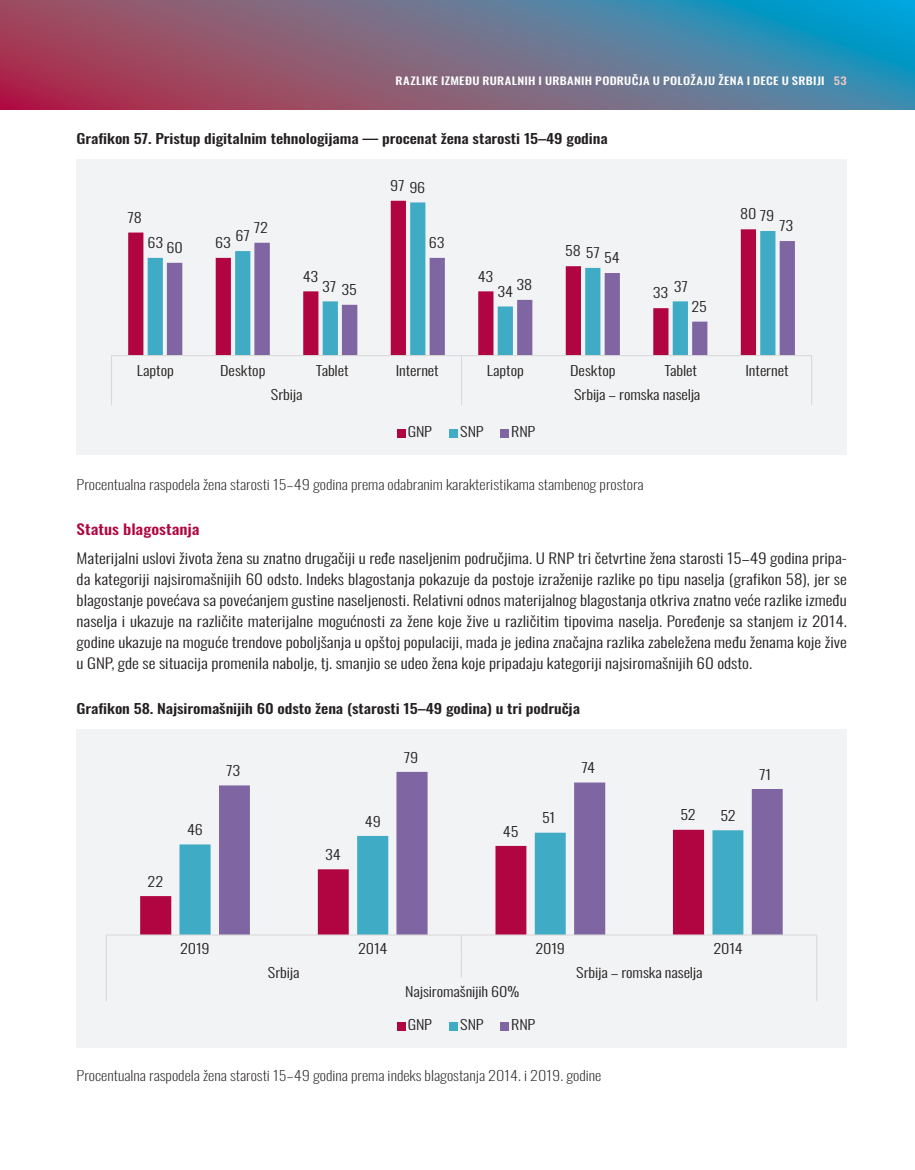
<style>
.page{position:relative;width:915px;height:1170px;background:#fff}
.page>*{position:absolute;margin:0;border:0;box-sizing:border-box;transform-origin:0 0}
.t1{font:300 14.25px/21px "Oswald";color:#231f20;text-align:justify;scale:1.2 1}
.treci{font:500 14.25px "Oswald";color:#b00540;scale:1.2 1}
.t2{font:300 13.5px "Oswald";letter-spacing:-.01em;color:#231f20;scale:1.2 1}
.ispod_tabele{font:200 13.5px "Oswald";color:#231f20;scale:1.2 1}
.slika{font:500 13.5px "Oswald";letter-spacing:-.005em;color:#231f20;scale:1.2 1}
.t3{font:500 10.5px "Oswald";letter-spacing:.025em;color:#fff;scale:1.2 1}
.s1{color:#edc9c7}
</style>
<div class="page">
<svg style="left:0;top:0;width:914px;height:110px;background:#706b87"></svg>
<div style="left:77px;top:159px;width:769px;height:295px;background:#f2f3f4"></div>
<div style="left:396px;top:429px;width:9px;height:8px;background:#b00540"></div>
<div style="left:449px;top:429px;width:8px;height:8px;background:#3fabc5"></div>
<div style="left:500px;top:429px;width:8px;height:8px;background:#8065a3"></div>
<svg style="left:128px;top:201px;width:278px;height:154px;fill:#b00540"></svg>
<svg style="left:148px;top:202px;width:627px;height:153px"></svg>
<svg style="left:167px;top:241px;width:627px;height:114px"></svg>
<hr style="left:111px;top:355px;width:700px;height:1px;background:#dad9d8">
<svg style="left:461px;top:356px;width:1px;height:49px"></svg>
<svg style="left:111px;top:356px;width:1px;height:49px"></svg>
<div style="left:77px;top:729px;width:769px;height:318px;background:#f2f3f4"></div>
<div style="left:396px;top:1021px;width:9px;height:9px;background:#b00540"></div>
<div style="left:449px;top:1021px;width:8px;height:9px;background:#3fabc5"></div>
<div style="left:500px;top:1021px;width:8px;height:9px;background:#8065a3"></div>
<svg style="left:140px;top:896px;width:32px;height:38px"></svg>
<svg style="left:179px;top:844px;width:32px;height:90px;background:#44adc6"></svg>
<svg style="left:219px;top:771px;width:563px;height:163px"></svg>
<hr style="left:106px;top:934px;width:710px;height:1px;background:#dad9d8">
<hr style="left:815px;top:934px;width:2px;height:24px;background:#dad9d8">
<hr style="left:460px;top:934px;width:2px;height:24px;background:#dad9d8">
<hr style="left:815px;top:958px;width:2px;height:23px;background:#dad9d8">
<svg style="left:461px;top:958px;width:1px;height:19px"></svg>
<hr style="left:815px;top:981px;width:2px;height:20px;background:#dad9d8">
<svg style="left:106px;top:934px;width:1px;height:67px"></svg>
<p class="t3" style="left:395px;top:71px;width:377px">RAZLIKE IZMEĐU RURALNIH I URBANIH PODRUČJA U POLOŽAJU ŽENA I DECE U SRBIJI <span class="s1">53</span></p>
<p class="slika" style="left:77px;top:126px;width:444px">Grafikon 57. Pristup digitalnim tehnologijama — procenat žena starosti 15–49 godina</p>
<p class="t2" style="left:390px;top:173px;width:13px">97</p>
<p class="t2" style="left:409px;top:175px;width:15px">96</p>
<p class="t2" style="left:128px;top:205px;width:13px">78</p>
<p class="t2" style="left:147px;top:230px;width:15px">63</p>
<p class="t2" style="left:166px;top:235px;width:15px">60</p>
<p class="t2" style="left:254px;top:215px;width:13px">72</p>
<p class="t2" style="left:235px;top:224px;width:14px">67</p>
<p class="t2" style="left:215px;top:230px;width:15px">63</p>
<p class="t2" style="left:429px;top:230px;width:15px">63</p>
<p class="t2" style="left:565px;top:239px;width:15px">58</p>
<p class="t2" style="left:585px;top:240px;width:13px">57</p>
<p class="t2" style="left:603px;top:245px;width:15px">54</p>
<p class="t2" style="left:740px;top:202px;width:15px">80</p>
<p class="t2" style="left:759px;top:203px;width:13px">79</p>
<p class="t2" style="left:778px;top:214px;width:13px">73</p>
<p class="t2" style="left:302px;top:264px;width:15px">43</p>
<p class="t2" style="left:322px;top:274px;width:13px">37</p>
<p class="t2" style="left:341px;top:277px;width:14px">35</p>
<p class="t2" style="left:477px;top:264px;width:15px">43</p>
<p class="t2" style="left:516px;top:272px;width:15px">38</p>
<p class="t2" style="left:497px;top:279px;width:15px">34</p>
<p class="t2" style="left:673px;top:274px;width:13px">37</p>
<p class="t2" style="left:652px;top:281px;width:14px">33</p>
<p class="t2" style="left:691px;top:294px;width:14px">25</p>
<p class="t2" style="left:137px;top:358px;width:32px">Laptop</p>
<p class="t2" style="left:220px;top:358px;width:39px">Desktop</p>
<p class="t2" style="left:316px;top:358px;width:29px">Tablet</p>
<p class="t2" style="left:395px;top:358px;width:37px">Internet</p>
<p class="t2" style="left:486px;top:358px;width:32px">Laptop</p>
<p class="t2" style="left:570px;top:358px;width:39px">Desktop</p>
<p class="t2" style="left:664px;top:358px;width:29px">Tablet</p>
<p class="t2" style="left:745px;top:358px;width:37px">Internet</p>
<p class="t2" style="left:271px;top:383px;width:28px">Srbija</p>
<p class="t2" style="left:574px;top:383px;width:107px">Srbija – romska naselja</p>
<p class="t2" style="left:407px;top:419px;width:22px">GNP</p>
<p class="t2" style="left:460px;top:419px;width:21px">SNP</p>
<p class="t2" style="left:511px;top:419px;width:22px">RNP</p>
<p class="ispod_tabele" style="left:77px;top:472px;width:474px">Procentualna raspodela žena starosti 15–49 godina prema odabranim karakteristikama stambenog prostora</p>
<p class="treci" style="left:77px;top:516px;width:104px">Status blagostanja</p>
<p class="t1" style="left:77px;top:546px;width:643px">Materijalni uslovi života žena su znatno drugačiji u ređe naseljenim područjima. U RNP tri četvrtine žena starosti 15–49 godina pripa&shy;da kategoriji najsiromašnijih 60 odsto. Indeks blagostanja pokazuje da postoje izraženije razlike po tipu naselja (grafikon 58), jer se blagostanje povećava sa povećanjem gustine naseljenosti. Relativni odnos materijalnog blagostanja otkriva znatno veće razlike između naselja i ukazuje na različite materijalne mogućnosti za žene koje žive u različitim tipovima naselja. Poređenje sa stanjem iz 2014. godine ukazuje na moguće trendove poboljšanja u opštoj populaciji, mada je jedina značajna razlika zabeležena među ženama koje žive u GNP, gde se situacija promenila nabolje, tj. smanjio se udeo žena koje pripadaju kategoriji najsiromašnijih 60 odsto.</p>
<p class="slika" style="left:77px;top:696px;width:421px">Grafikon 58. Najsiromašnijih 60 odsto žena (starosti 15–49 godina) u tri područja</p>
<p class="t2" style="left:147px;top:869px;width:15px">22</p>
<p class="t2" style="left:187px;top:817px;width:15px">46</p>
<p class="t2" style="left:226px;top:758px;width:13px">73</p>
<p class="t2" style="left:325px;top:842px;width:15px">34</p>
<p class="t2" style="left:404px;top:745px;width:13px">79</p>
<p class="t2" style="left:581px;top:755px;width:13px">74</p>
<p class="t2" style="left:680px;top:802px;width:14px">52</p>
<p class="t2" style="left:365px;top:808px;width:15px">49</p>
<p class="t2" style="left:542px;top:805px;width:13px">51</p>
<p class="t2" style="left:720px;top:803px;width:14px">52</p>
<p class="t2" style="left:502px;top:819px;width:14px">45</p>
<p class="t2" style="left:758px;top:762px;width:12px">71</p>
<p class="t2" style="left:180px;top:936px;width:26px">2019</p>
<p class="t2" style="left:358px;top:936px;width:26px">2014</p>
<p class="t2" style="left:535px;top:936px;width:26px">2019</p>
<p class="t2" style="left:713px;top:936px;width:26px">2014</p>
<p class="t2" style="left:268px;top:959px;width:28px">Srbija</p>
<p class="t2" style="left:576px;top:959px;width:107px">Srbija – romska naselja</p>
<p class="t2" style="left:405px;top:979px;width:96px">Najsiromašnijih 60%</p>
<p class="t2" style="left:407px;top:1012px;width:22px">GNP</p>
<p class="t2" style="left:460px;top:1012px;width:21px">SNP</p>
<p class="t2" style="left:511px;top:1012px;width:22px">RNP</p>
<p class="ispod_tabele" style="left:77px;top:1063px;width:438px">Procentualna raspodela žena starosti 15–49 godina prema indeks blagostanja 2014. i 2019. godine</p>
</div>
